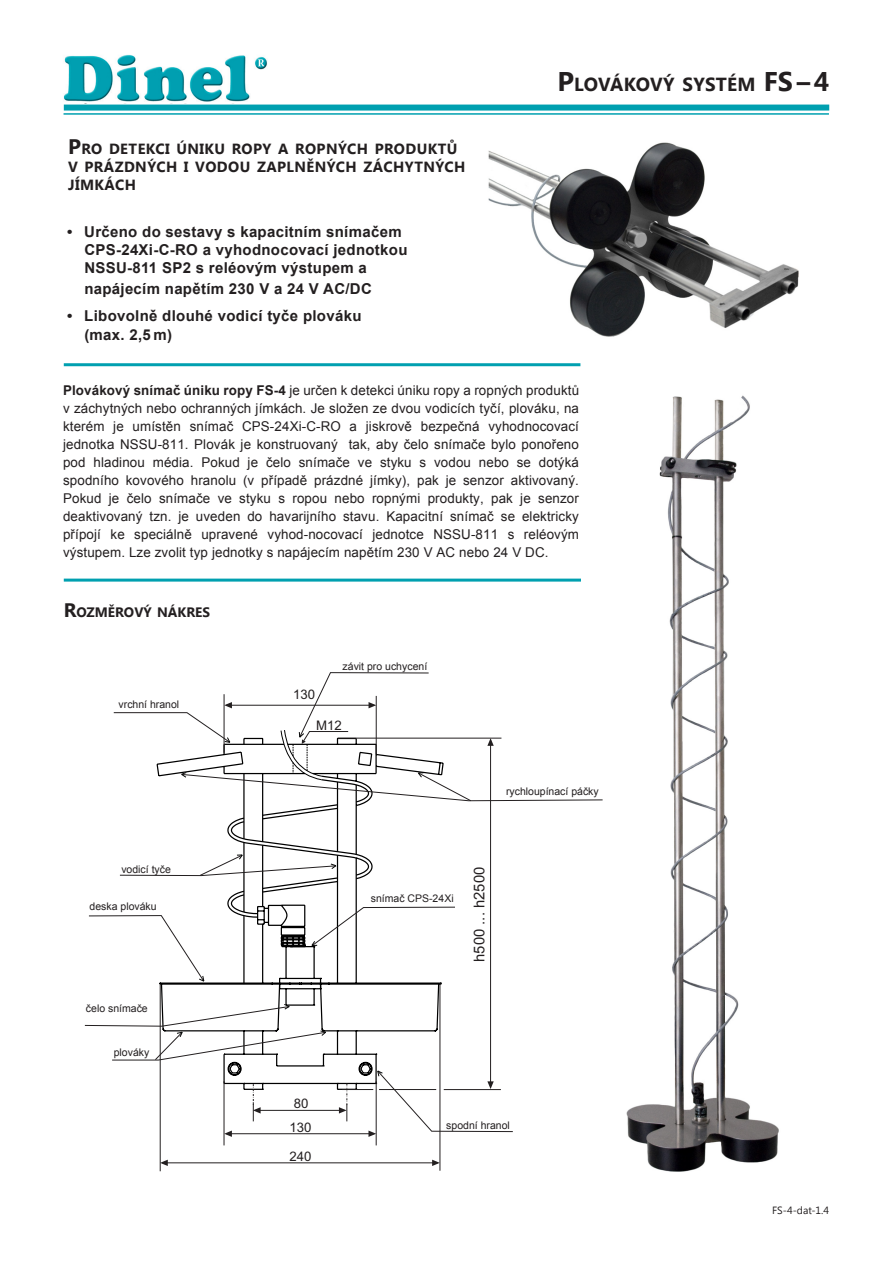
<style>
.page{position:relative;width:893px;height:1263px;background:#fff}
.page>*{position:absolute;margin:0;border:0;box-sizing:border-box;transform-origin:0 0}
.t1{font:700 18.9px "Segoe UI";letter-spacing:.015em;color:#231f20}
.t2{font:700 15px/18px "Arial";letter-spacing:.02em;color:#231f20}
.t3{font:14.85px "Arial";color:#231f20}
.t4{font:700 14.7px/18px "Segoe UI";letter-spacing:.03em;color:#231f20}
.t5{font:700 13.65px "Segoe UI";color:#231f20}
.t6{font:13.5px/18px "Arial";letter-spacing:.01em;color:#231f20;text-align:justify}
.t7{font:13.2px "Arial";color:#231f20}
.t8{font:10.5px "Arial";color:#231f20}
.t9{font:10.5px "Segoe UI";color:#231f20}
.s1{font-size:21px}
.s2{font-size:27px}
.s3{font-weight:700}
.s4{font-size:19.5px}
</style>
<div class="page">
<hr style="left:64px;top:113px;width:765px;height:2px;background:#00a0b0">
<div style="left:64px;top:105px;width:765px;height:6px;background:#00a0b0"></div>
<img style="left:63px;top:54px;width:204px;height:47px">
<hr style="left:64px;top:363px;width:516px;height:3px;background:#00a0b0">
<hr style="left:64px;top:579px;width:517px;height:3px;background:#00a0b0">
<img style="left:488px;top:142px;width:311px;height:195px">
<img style="left:626px;top:395px;width:153px;height:777px">
<hr style="left:224px;top:1081px;width:1px;height:64px;background:#231f20">
<hr style="left:376px;top:1081px;width:1px;height:64px;background:#231f20">
<hr style="left:160px;top:984px;width:1px;height:187px;background:#231f20">
<hr style="left:440px;top:984px;width:1px;height:187px;background:#231f20">
<hr style="left:162px;top:1162px;width:276px;height:1px;background:#231f20">
<svg style="left:160px;top:1160px;width:8px;height:6px"></svg>
<svg style="left:432px;top:1160px;width:8px;height:6px"></svg>
<svg style="left:84px;top:672px;width:519px;height:465px"></svg>
<p class="t4" style="left:68px;top:139px;width:399px"><span class="s1">P</span>RO DETEKCI ÚNIKU ROPY A ROPNÝCH PRODUKTŮ<br>V PRÁZDNÝCH I VODOU ZAPLNĚNÝCH ZÁCHYTNÝCH<br>JÍMKÁCH</p>
<p class="t2" style="left:84px;top:223px;width:325px;text-indent:-17px">• Určeno do sestavy s kapacitním snímačem<br>CPS-24Xi-C-RO a vyhodnocovací jednotkou<br>NSSU-811 SP2 s reléovým výstupem a</p>
<p class="t2" style="left:84px;top:280px;width:289px">napájecím napětím 230 V a 24 V AC/DC</p>
<p class="t2" style="left:84px;top:308px;width:279px;text-indent:-17px">• Libovolně dlouhé vodicí tyče plováku (max. 2,5 m)</p>
<p class="t1" style="left:557px;top:71px;width:273px"><span class="s2">P</span>LOVÁKOVÝ SYSTÉM <span class="s2">FS</span> <span class="s2">–4</span></p>
<p class="t6" style="left:63px;top:381px;width:517px"><span class="s3">Plovákový snímač úniku ropy FS-4</span> je určen k detekci úniku ropy a ropných produktů v záchytných nebo ochranných jímkách. Je složen ze dvou vodicích tyčí, plováku, na kterém je umístěn snímač CPS-24Xi-C-RO a jiskrově bezpečná vyhodnocovací jednotka NSSU-811. Plovák je konstruovaný tak, aby čelo snímače bylo ponořeno pod hladinou média. Pokud je čelo snímače ve styku s vodou nebo se dotýká spodního kovového hranolu (v případě prázdné jímky), pak je senzor aktivovaný.<br>Pokud je čelo snímače ve styku s ropou nebo ropnými produkty, pak je senzor deaktivovaný tzn. je uveden do havarijního stavu. Kapacitní snímač se elektricky přípojí ke speciálně upravené vyhod-nocovací jednotce NSSU-811 s reléovým výstupem. Lze zvolit typ jednotky s napájecím napětím 230 V AC nebo 24 V DC.</p>
<p class="t5" style="left:64px;top:602px;width:148px"><span class="s4">R</span>OZMĚROVÝ NÁKRES</p>
<p class="t8" style="left:119px;top:698px;width:62px">vrchní hranol</p>
<p class="t8" style="left:121px;top:862px;width:51px">vodicí tyče</p>
<p class="t8" style="left:90px;top:900px;width:69px">deska plováku</p>
<p class="t8" style="left:86px;top:1001px;width:63px">čelo snímače</p>
<p class="t8" style="left:114px;top:1045px;width:37px">plováky</p>
<p class="t7" style="left:293px;top:685px;width:24px">130</p>
<p class="t8" style="left:343px;top:660px;width:86px">závit pro uchycení</p>
<p class="t7" style="left:316px;top:717px;width:27px">M12</p>
<p class="t8" style="left:506px;top:785px;width:94px">rychloupínací páčky</p>
<p class="t8" style="left:371px;top:892px;width:84px">snímač CPS-24Xi</p>
<p class="t3" style="left:470px;top:962px;width:96px;rotate:-90deg">h500 ... h2500</p>
<p class="t7" style="left:294px;top:1095px;width:16px">80</p>
<p class="t7" style="left:290px;top:1119px;width:24px">130</p>
<p class="t7" style="left:290px;top:1147px;width:24px">240</p>
<p class="t8" style="left:446px;top:1118px;width:65px">spodní hranol</p>
<p class="t9" style="left:772px;top:1203px;width:58px">FS-4-dat-1.4</p>
</div>
